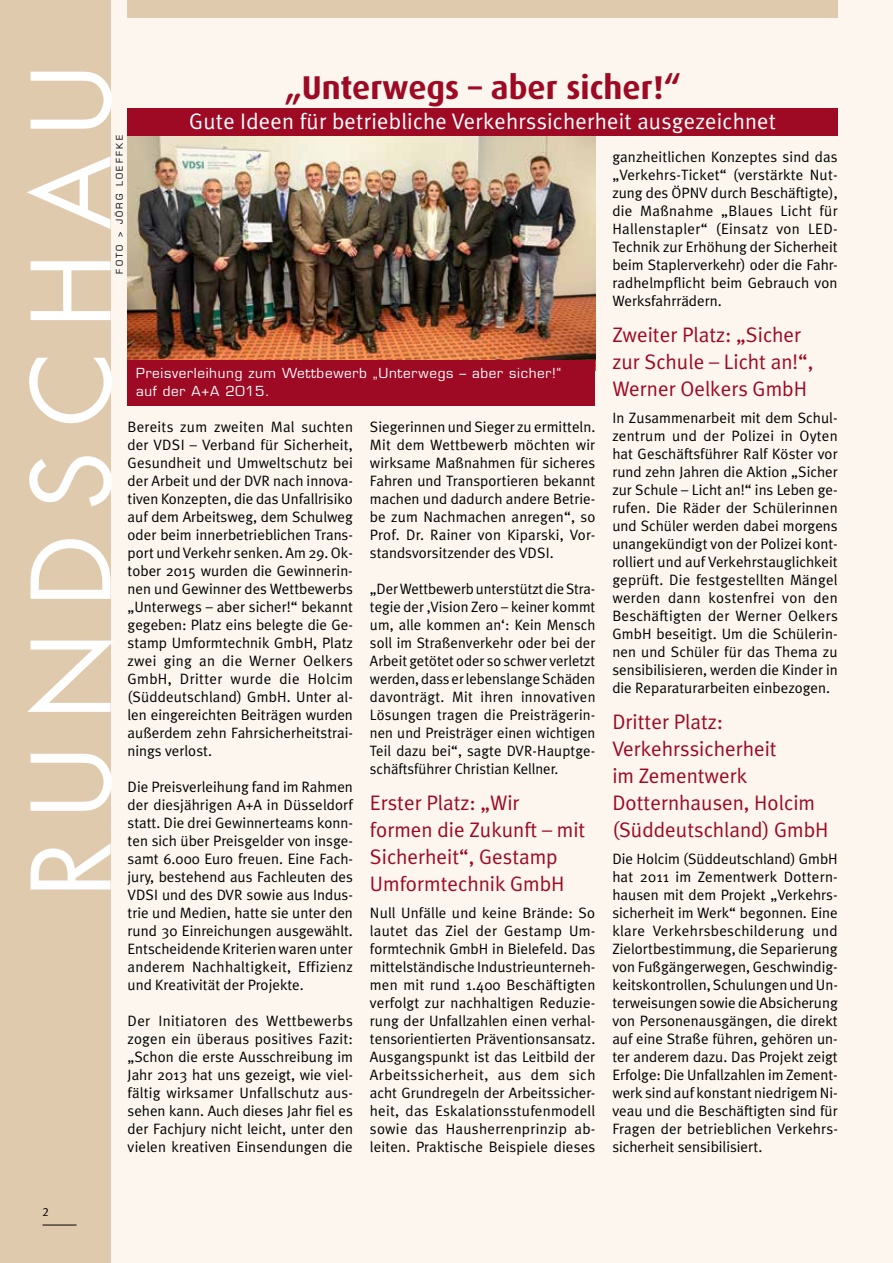
<style>
.page{position:relative;width:893px;height:1263px;background:#fff}
.page>*{position:absolute;margin:0;border:0;box-sizing:border-box;transform-origin:0 0}
.t1{font:120px "Futura T";letter-spacing:.175em;color:#fff}
.t2{font:700 33px "Dax";color:#9e0923}
.t3{font:22.5px "Meta Plus Normal";letter-spacing:.01em;color:#fff}
.t4{font:21px/27px "Meta Plus Normal";color:#9e0923}
.t5{font:15px/18px "Meta Plus Normal";color:#000;text-align:justify}
.t6{font:13.5px/18px "Eurostile";letter-spacing:.05em;color:#fff}
.t7{font:12px "Meta Plus Normal Caps";color:#000}
.t8{font:9px "Eurostile";letter-spacing:.25em;color:#000}
</style>
<div class="page">
<div style="left:87px;top:0;width:806px;height:1263px;background:#fcf6ee"></div>
<div style="left:0;top:0;width:111px;height:1263px;background:#e0caad"></div>
<div style="left:128px;top:0;width:710px;height:17px;background:#e0caad"></div>
<img style="left:128px;top:135px;width:467px;height:225px">
<div style="left:128px;top:360px;width:467px;height:45px;background:#9e0923"></div>
<div style="left:128px;top:108px;width:710px;height:27px;background:#9e0923"></div>
<hr style="left:43px;top:1225px;width:34px;height:1px;background:#000">
<h1 class="t1" style="left:1px;top:900px;width:829px;rotate:-90deg">Run dschau</h1>
<h2 class="t2" style="left:284px;top:69px;width:398px">„Unterwegs – aber sicher!“</h2>
<h3 class="t3" style="left:189px;top:108px;width:588px">Gute Ideen für betriebliche Verkehrssicherheit ausgezeichnet</h3>
<p class="t8" style="left:114px;top:274px;width:140px;rotate:-90deg">Foto &gt; Jörg Loeffke</p>
<p class="t5" style="left:612px;top:148px;width:227px">ganzheitlichen Konzeptes sind das „Verkehrs-Ticket“ (verstärkte Nut&shy;zung des ÖPNV durch Beschäftigte), die Maßnahme „Blaues Licht für Hallenstapler“ (Einsatz von LED-Technik zur Erhöhung der Sicherheit beim Staplerverkehr) oder die Fahr&shy;radhelmpflicht beim Gebrauch von Werksfahrrädern.</p>
<h3 class="t4" style="left:612px;top:321px;width:202px">Zweiter Platz: „Sicher zur Schule – Licht an!“,<br>Werner Oelkers GmbH</h3>
<p class="t5" style="left:612px;top:409px;width:227px">In Zusammenarbeit mit dem Schul&shy;zentrum und der Polizei in Oyten hat Geschäftsführer Ralf Köster vor rund zehn Jahren die Aktion „Sicher zur Schule – Licht an!“ ins Leben ge&shy;rufen. Die Räder der Schülerinnen und Schüler werden dabei morgens unangekündigt von der Polizei kont&shy;rolliert und auf Verkehrstauglichkeit geprüft. Die festgestellten Mängel werden dann kostenfrei von den Beschäftigten der Werner Oelkers GmbH beseitigt. Um die Schülerin&shy;nen und Schüler für das Thema zu sensibilisieren, werden die Kinder in die Reparaturarbeiten einbezogen.</p>
<h3 class="t4" style="left:612px;top:708px;width:218px">Dritter Platz:<br>Verkehrssicherheit<br>im Zementwerk<br>Dotternhausen, Holcim (Süddeutschland) GmbH</h3>
<p class="t5" style="left:612px;top:850px;width:227px">Die Holcim (Süddeutschland) GmbH hat 2011 im Zementwerk Dottern&shy;hausen mit dem Projekt „Verkehrs&shy;sicherheit im Werk“ begonnen. Eine klare Verkehrsbeschilderung und Zielortbestimmung, die Separierung von Fußgängerwegen, Geschwindig&shy;keitskontrollen, Schulungen und Un&shy;terweisungen sowie die Absicherung von Personenausgängen, die direkt auf eine Straße führen, gehören un&shy;ter anderem dazu. Das Projekt zeigt Erfolge: Die Unfallzahlen im Zement&shy;werk sind auf konstant niedrigem Ni&shy;veau und die Beschäftigten sind für Fragen der betrieblichen Verkehrs&shy;sicherheit sensibilisiert.</p>
<p class="t6" style="left:136px;top:364px;width:427px">Preisverleihung zum Wettbewerb „Unterwegs – aber sicher!“ auf der A+A 2015.</p>
<p class="t5" style="left:128px;top:418px;width:227px">Bereits zum zweiten Mal suchten der VDSI – Verband für Sicherheit, Gesundheit und Umweltschutz bei der Arbeit und der DVR nach innova&shy;tiven Konzepten, die das Unfallrisiko auf dem Arbeitsweg, dem Schulweg oder beim innerbetrieblichen Trans&shy;port und Verkehr senken. Am 29. Ok&shy;tober 2015 wurden die Gewinnerin&shy;nen und Gewinner des Wettbewerbs „Unterwegs – aber sicher!“ bekannt gegeben: Platz eins belegte die Ge&shy;stamp Umformtechnik GmbH, Platz zwei ging an die Werner Oelkers GmbH, Dritter wurde die Holcim (Süddeutschland) GmbH. Unter al&shy;len eingereichten Beiträgen wurden außerdem zehn Fahrsicherheitstrai&shy;nings verlost.</p>
<p class="t5" style="left:128px;top:778px;width:227px">Die Preisverleihung fand im Rahmen der diesjährigen A+A in Düsseldorf statt. Die drei Gewinnerteams konn&shy;ten sich über Preisgelder von insge&shy;samt 6.000 Euro freuen. Eine Fach&shy;jury, bestehend aus Fachleuten des VDSI und des DVR sowie aus Indus&shy;trie und Medien, hatte sie unter den rund 30 Einreichungen ausgewählt.<br>Entscheidende Kriterien waren unter anderem Nachhaltigkeit, Effizienz und Kreativität der Projekte.</p>
<p class="t5" style="left:128px;top:1012px;width:227px">Der Initiatoren des Wettbewerbs zogen ein überaus positives Fazit: „Schon die erste Ausschreibung im Jahr 2013 hat uns gezeigt, wie viel&shy;fältig wirksamer Unfallschutz aus&shy;sehen kann. Auch dieses Jahr fiel es der Fachjury nicht leicht, unter den vielen kreativen Einsendungen die</p>
<p class="t5" style="left:370px;top:418px;width:227px">Siegerinnen und Sieger zu ermitteln.<br>Mit dem Wettbewerb möchten wir wirksame Maßnahmen für sicheres Fahren und Transportieren bekannt machen und dadurch andere Betrie&shy;be zum Nachmachen anregen“, so Prof. Dr. Rainer von Kiparski, Vor&shy;standsvorsitzender des VDSI.</p>
<p class="t5" style="left:370px;top:580px;width:227px">„Der Wettbewerb unterstützt die Stra&shy;tegie der ‚Vision Zero – keiner kommt um, alle kommen an‘: Kein Mensch soll im Straßenverkehr oder bei der Arbeit getötet oder so schwer verletzt werden, dass er lebenslange Schäden davonträgt. Mit ihren innovativen Lösungen tragen die Preisträgerin&shy;nen und Preisträger einen wichtigen Teil dazu bei“, sagte DVR-Hauptge&shy;schäftsführer Christian Kellner.</p>
<h3 class="t4" style="left:370px;top:789px;width:217px">Erster Platz: „Wir formen die Zukunft – mit<br>Sicherheit“, Gestamp<br>Umformtechnik GmbH</h3>
<p class="t5" style="left:370px;top:904px;width:227px">Null Unfälle und keine Brände: So lautet das Ziel der Gestamp Um&shy;formtechnik GmbH in Bielefeld. Das mittelständische Industrieunterneh&shy;men mit rund 1.400 Beschäftigten verfolgt zur nachhaltigen Reduzie&shy;rung der Unfallzahlen einen verhal&shy;tensorientierten Präventionsansatz.<br>Ausgangspunkt ist das Leitbild der Arbeitssicherheit, aus dem sich acht Grundregeln der Arbeitssicher&shy;heit, das Eskalationsstufenmodell sowie das Hausherrenprinzip ab&shy;leiten. Praktische Beispiele dieses</p>
<p class="t7" style="left:43px;top:1204px;width:8px">2</p>
</div>
